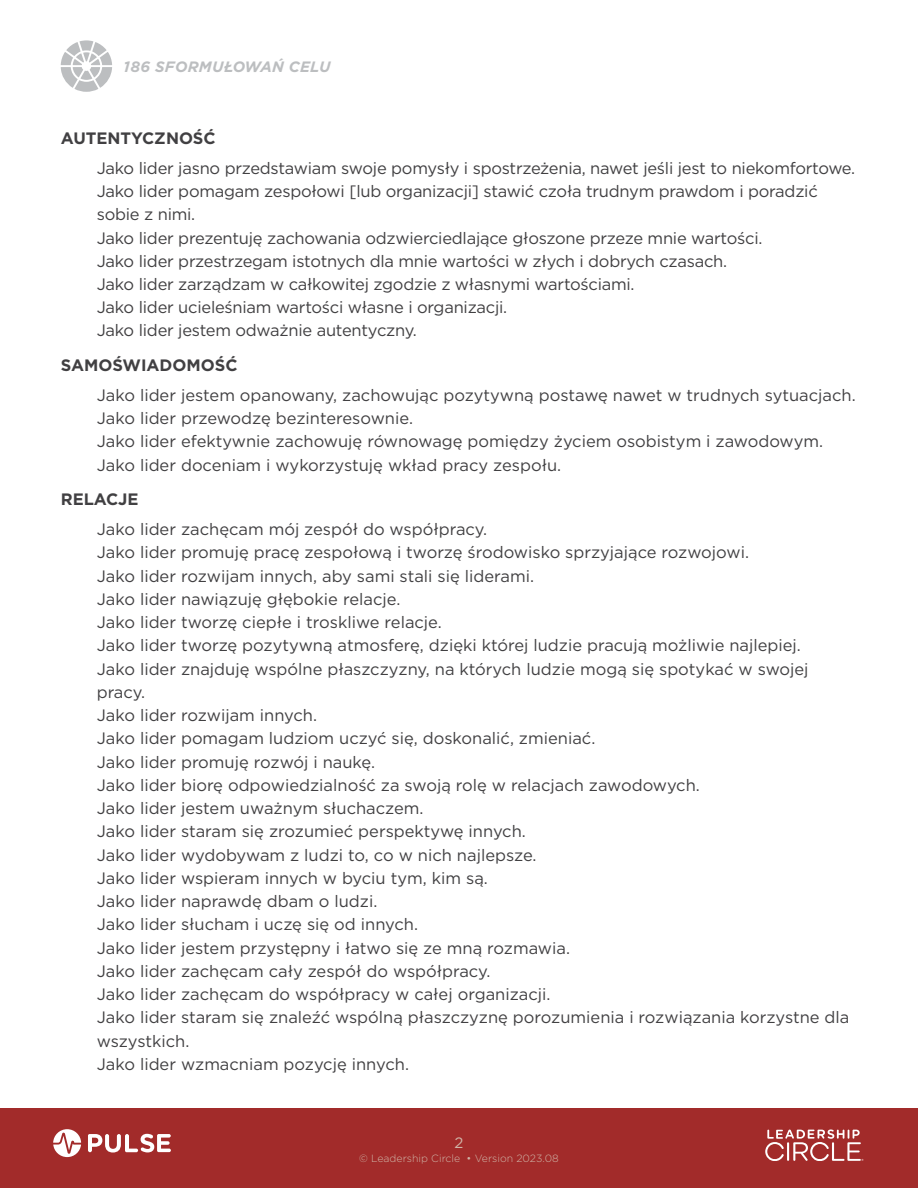
<style>
.page{position:relative;width:918px;height:1188px;background:#fff}
.page>*{position:absolute;margin:0;border:0;box-sizing:border-box;transform-origin:0 0}
.t1{font:16.5px/23.2px "Gotham";color:#414042}
.t2{font:700 16.5px "Gotham";color:#414042}
.t3{font:italic 700 15px "Gotham";letter-spacing:.015em;color:#bcbec0}
.t4{font:15px "Gotham";color:#d0b5a8}
.t5{font:300 10.5px "Gotham";color:#d0b5a8}
</style>
<div class="page">
<svg style="left:61px;top:40px;width:51px;height:52px"></svg>
<div style="left:0;top:1108px;width:918px;height:80px;background:#a22b2a"></div>
<svg style="left:765px;top:1129px;width:98px;height:32px"></svg>
<svg style="left:88px;top:1134px;width:83px;height:19px"></svg>
<svg style="left:53px;top:1129px;width:28px;height:28px"></svg>
<p class="t3" style="left:124px;top:57px;width:208px">186 SFORMUŁOWAŃ CELU</p>
<p class="t2" style="left:61px;top:127px;width:156px">AUTENTYCZNOŚĆ</p>
<p class="t1" style="left:97px;top:156px;width:760px">Jako lider jasno przedstawiam swoje pomysły i spostrzeżenia, nawet jeśli jest to niekomfortowe.<br>Jako lider pomagam zespołowi [lub organizacji] stawić czoła trudnym prawdom i poradzić sobie z nimi.<br>Jako lider prezentuję zachowania odzwierciedlające głoszone przeze mnie wartości.<br>Jako lider przestrzegam istotnych dla mnie wartości w złych i dobrych czasach.<br>Jako lider zarządzam w całkowitej zgodzie z własnymi wartościami.<br>Jako lider ucieleśniam wartości własne i organizacji.<br>Jako lider jestem odważnie autentyczny.</p>
<p class="t2" style="left:61px;top:354px;width:178px">SAMOŚWIADOMOŚĆ</p>
<p class="t1" style="left:97px;top:383px;width:761px">Jako lider jestem opanowany, zachowując pozytywną postawę nawet w trudnych sytuacjach.<br>Jako lider przewodzę bezinteresownie.<br>Jako lider efektywnie zachowuję równowagę pomiędzy życiem osobistym i zawodowym.<br>Jako lider doceniam i wykorzystuję wkład pracy zespołu.</p>
<p class="t2" style="left:61px;top:488px;width:79px">RELACJE</p>
<p class="t1" style="left:97px;top:517px;width:754px">Jako lider zachęcam mój zespół do współpracy.<br>Jako lider promuję pracę zespołową i tworzę środowisko sprzyjające rozwojowi.<br>Jako lider rozwijam innych, aby sami stali się liderami.<br>Jako lider nawiązuję głębokie relacje.<br>Jako lider tworzę ciepłe i troskliwe relacje.<br>Jako lider tworzę pozytywną atmosferę, dzięki której ludzie pracują możliwie najlepiej.<br>Jako lider znajduję wspólne płaszczyzny, na których ludzie mogą się spotykać w swojej pracy.<br>Jako lider rozwijam innych.<br>Jako lider pomagam ludziom uczyć się, doskonalić, zmieniać.<br>Jako lider promuję rozwój i naukę.<br>Jako lider biorę odpowiedzialność za swoją rolę w relacjach zawodowych.<br>Jako lider jestem uważnym słuchaczem.<br>Jako lider staram się zrozumieć perspektywę innych.<br>Jako lider wydobywam z ludzi to, co w nich najlepsze.<br>Jako lider wspieram innych w byciu tym, kim są.<br>Jako lider naprawdę dbam o ludzi.<br>Jako lider słucham i uczę się od innych.<br>Jako lider jestem przystępny i łatwo się ze mną rozmawia.<br>Jako lider zachęcam cały zespół do współpracy.<br>Jako lider zachęcam do współpracy w całej organizacji.<br>Jako lider staram się znaleźć wspólną płaszczyznę porozumienia i rozwiązania korzystne dla wszystkich.<br>Jako lider wzmacniam pozycję innych.</p>
<p class="t4" style="left:455px;top:1133px;width:10px">2</p>
<p class="t5" style="left:359px;top:1152px;width:201px">© Leadership Circle • Version 2023.08</p>
</div>
